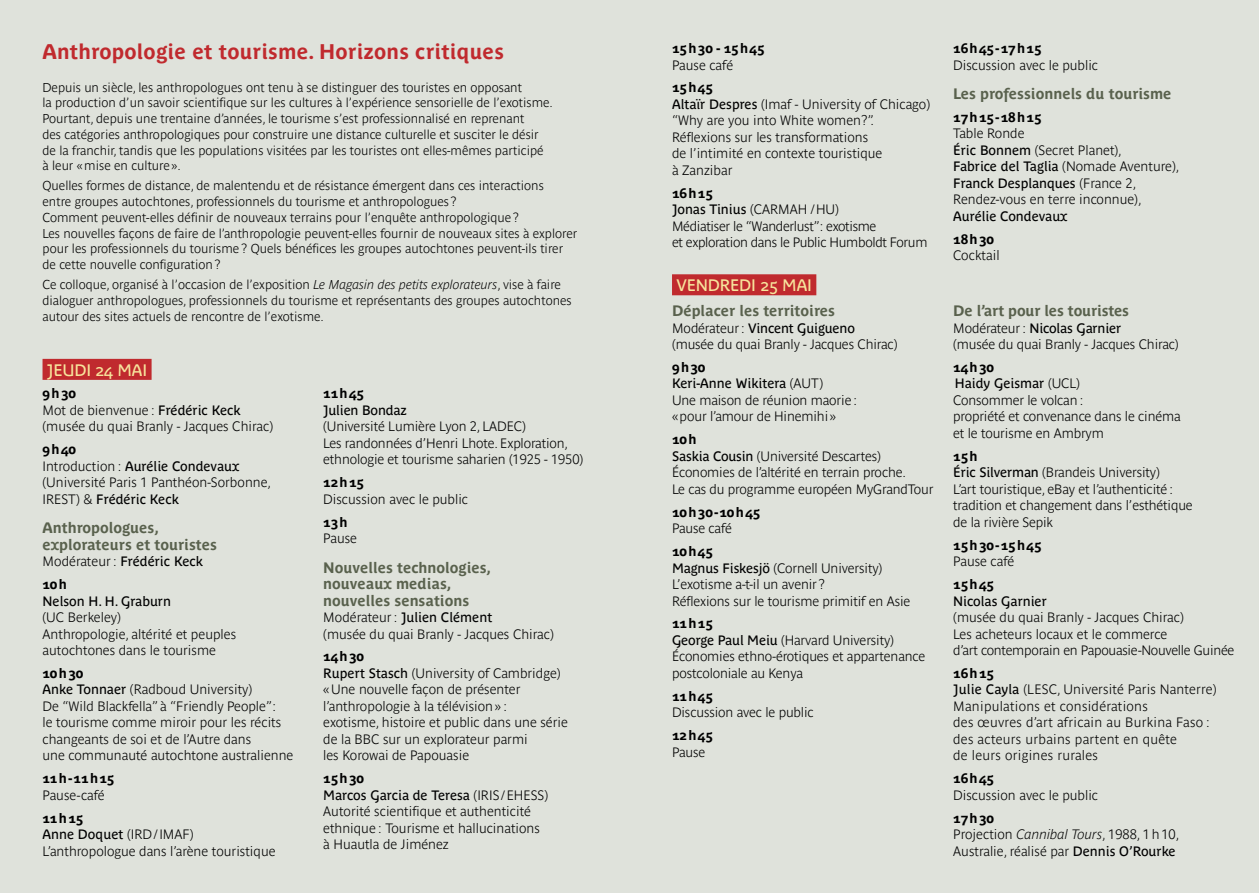
<style>
.page{position:relative;width:1259px;height:893px;background:#dfe2db}
.page>*{position:absolute;margin:0;border:0;box-sizing:border-box;transform-origin:0 0}
.t1{font:700 21px "Parisine Plus";letter-spacing:.01em;color:#c02a2e}
.t2{font:16.5px "Parisine Plus";letter-spacing:-.01em;color:#f7e49c}
.t3{font:700 15px/16.5px "Parisine Plus";color:#59614d}
.t4{font:700 13.5px/16.5px "Parisine Clair";color:#000}
.t5{font:13.5px/16.5px "Parisine Plus";color:#000}
.t6{font:700 13.5px/16.5px "Parisine Clair";letter-spacing:.02em;color:#000}
.t7{font:700 13.5px "Parisine Plus";letter-spacing:.105em;color:#000}
.t8{font:700 13.5px/16.5px "Parisine Clair";letter-spacing:-.025em;color:#000}
.t9{font:700 13.5px "Parisine Plus";letter-spacing:.045em;color:#000}
.t10{font:700 12.75px/15.8px "Parisine Clair";color:#000}
.s1{font-style:italic}
.s2{font-family:"Parisine Plus";font-weight:400}
.s3{font-weight:700}
.s4{font-family:"Parisine Clair";font-weight:700}
</style>
<div class="page">
<div style="left:43px;top:359px;width:109px;height:21px;background:#c02a2e"></div>
<div style="left:672px;top:274px;width:144px;height:21px;background:#c02a2e"></div>
<h1 class="t1" style="left:43px;top:39px;width:463px">Anthropologie et tourisme. Horizons critiques</h1>
<p class="t10" style="left:43px;top:79px;width:512px">Depuis un siècle, les anthropologues ont tenu à se distinguer des touristes en opposant<br>la production d’un savoir scientifique sur les cultures à l’expérience sensorielle de l’exotisme.<br>Pourtant, depuis une trentaine d’années, le tourisme s’est professionnalisé en reprenant<br>des catégories anthropologiques pour construire une distance culturelle et susciter le désir de la franchir, tandis que les populations visitées par les touristes ont elles-mêmes participé<br>à leur «mise en culture».</p>
<p class="t10" style="left:43px;top:178px;width:536px">Quelles formes de distance, de malentendu et de résistance émergent dans ces interactions<br>entre groupes autochtones, professionnels du tourisme et anthropologues ?<br>Comment peuvent‑elles définir de nouveaux terrains pour l’enquête anthropologique?<br>Les nouvelles façons de faire de l’anthropologie peuvent-elles fournir de nouveaux sites à explorer pour les professionnels du tourisme? Quels bénéfices les groupes autochtones peuvent-ils tirer de cette nouvelle configuration?</p>
<p class="t10" style="left:43px;top:277px;width:531px">Ce colloque, organisé à l’occasion de l’exposition <span class="s1">Le Magasin des petits explorateurs</span>, vise à faire dialoguer anthropologues, professionnels du tourisme et représentants des groupes autochtones autour des sites actuels de rencontre de l’exotisme.</p>
<p class="t2" style="left:47px;top:360px;width:102px">JEUDI 24 MAI</p>
<p class="t7" style="left:43px;top:386px;width:35px">9h30</p>
<p class="t4" style="left:43px;top:402px;width:232px">Mot de bienvenue : <span class="s2">Frédéric Keck </span>(musée du quai Branly - Jacques Chirac)</p>
<p class="t5" style="left:43px;top:441px;width:198px"><span class="s3">9h40<br></span><span class="s4">Introduction :</span> Aurélie Condevaux</p>
<p class="t4" style="left:43px;top:474px;width:230px">(Université Paris 1 Panthéon-Sorbonne,</p>
<p class="t5" style="left:43px;top:491px;width:138px"><span class="s4">IREST) &amp;</span> Frédéric Keck</p>
<p class="t3" style="left:43px;top:519px;width:176px">Anthropologues, explorateurs et touristes</p>
<p class="t5" style="left:43px;top:550px;width:162px;line-height:23px"><span class="s4">Modérateur :</span> Frédéric Keck<br><span class="s3">10h</span></p>
<p class="t5" style="left:43px;top:592px;width:130px">Nelson H. H. Graburn</p>
<p class="t4" style="left:43px;top:609px;width:195px">(UC Berkeley)<br>Anthropologie, altérité et peuples autochtones dans le tourisme</p>
<p class="t7" style="left:43px;top:665px;width:42px">10h30</p>
<p class="t4" style="left:43px;top:681px;width:252px"><span class="s2">Anke Tonnaer</span> (Radboud University)<br>De “Wild Blackfella” à “Friendly People”:<br>le tourisme comme miroir pour les récits changeants de soi et de l’Autre dans<br>une communauté autochtone australienne</p>
<p class="t9" style="left:43px;top:771px;width:73px">11h-11h15</p>
<p class="t4" style="left:43px;top:787px;width:64px">Pause-café</p>
<p class="t5" style="left:43px;top:810px;width:153px"><span class="s3">11h15<br></span>Anne Doquet <span class="s4">(IRD/IMAF)</span></p>
<p class="t4" style="left:43px;top:843px;width:234px">L’anthropologue dans l’arène touristique</p>
<p class="t7" style="left:323px;top:386px;width:42px">11h45</p>
<p class="t5" style="left:323px;top:402px;width:85px">Julien Bondaz</p>
<p class="t4" style="left:323px;top:418px;width:261px">(Université Lumière Lyon 2, LADEC)<br>Les randonnées d’Henri Lhote. Exploration, ethnologie et tourisme saharien (1925 - 1950)</p>
<p class="t7" style="left:323px;top:475px;width:42px">12h15</p>
<p class="t4" style="left:323px;top:491px;width:146px">Discussion avec le public</p>
<p class="t7" style="left:323px;top:514px;width:26px">13h</p>
<p class="t4" style="left:323px;top:530px;width:35px">Pause</p>
<p class="t3" style="left:323px;top:559px;width:169px">Nouvelles technologies, nouveaux medias, nouvelles sensations</p>
<p class="t5" style="left:323px;top:609px;width:170px"><span class="s4">Modérateur :</span> Julien Clément</p>
<p class="t4" style="left:323px;top:625px;width:232px">(musée du quai Branly - Jacques Chirac)</p>
<p class="t7" style="left:323px;top:649px;width:42px">14h30</p>
<p class="t4" style="left:323px;top:665px;width:246px"><span class="s2">Rupert Stasch</span> (University of Cambridge) «Une nouvelle façon de présenter l’anthropologie à la télévision» :<br>exotisme, histoire et public dans une série de la BBC sur un explorateur parmi<br>les Korowai de Papouasie</p>
<p class="t5" style="left:323px;top:770px;width:226px"><span class="s3">15h30<br></span>Marcos Garcia de Teresa <span class="s4">(IRIS/EHESS)</span></p>
<p class="t4" style="left:323px;top:803px;width:218px">Autorité scientifique et authenticité ethnique : Tourisme et hallucinations à Huautla de Jiménez</p>
<p class="t9" style="left:672px;top:40px;width:94px">15h30 - 15h45</p>
<p class="t4" style="left:672px;top:57px;width:63px">Pause café</p>
<p class="t7" style="left:672px;top:80px;width:42px">15h45</p>
<p class="t4" style="left:672px;top:96px;width:260px"><span class="s2">Altaïr Despres</span> (Imaf - University of Chicago) “Why are you into White women?”.<br>Réflexions sur les transformations<br>de l’intimité en contexte touristique<br>à Zanzibar</p>
<p class="t5" style="left:672px;top:185px;width:168px"><span class="s3">16h15<br></span>Jonas Tinius <span class="s4">(CARMAH /HU)</span></p>
<p class="t8" style="left:672px;top:218px;width:257px">Médiatiser le “Wanderlust”: exotisme<br>et exploration dans le Public Humboldt Forum</p>
<p class="t2" style="left:676px;top:276px;width:137px">VENDREDI 25 MAI</p>
<p class="t3" style="left:672px;top:302px;width:164px">Déplacer les territoires</p>
<p class="t5" style="left:672px;top:319px;width:184px"><span class="s4">Modérateur :</span> Vincent Guigueno</p>
<p class="t4" style="left:672px;top:336px;width:227px">(musée du quai Branly - Jacques Chirac)</p>
<p class="t5" style="left:672px;top:359px;width:153px"><span class="s3">9h30<br></span>Keri-Anne Wikitera <span class="s4">(AUT)</span></p>
<p class="t4" style="left:672px;top:392px;width:187px">Une maison de réunion maorie : «pour l’amour de Hinemihi»</p>
<p class="t7" style="left:672px;top:432px;width:26px">10h</p>
<p class="t4" style="left:672px;top:448px;width:263px"><span class="s2">Saskia Cousin</span> (Université Descartes)<br>Économies de l’altérité en terrain proche.<br>Le cas du programme européen MyGrandTour</p>
<p class="t9" style="left:672px;top:504px;width:90px">10h30-10h45</p>
<p class="t4" style="left:672px;top:520px;width:61px">Pause café</p>
<p class="t7" style="left:672px;top:543px;width:42px">10h45</p>
<p class="t4" style="left:672px;top:560px;width:240px"><span class="s2">Magnus Fiskesjö</span> (Cornell University)<br>L’exotisme a-t-il un avenir?<br>Réflexions sur le tourisme primitif en Asie</p>
<p class="t7" style="left:672px;top:616px;width:42px">11h15</p>
<p class="t4" style="left:672px;top:632px;width:255px"><span class="s2">George Paul Meiu</span> (Harvard University)<br>Économies ethno-érotiques et appartenance postcoloniale au Kenya</p>
<p class="t7" style="left:672px;top:688px;width:42px">11h45</p>
<p class="t4" style="left:672px;top:704px;width:143px">Discussion avec le public</p>
<p class="t7" style="left:672px;top:728px;width:42px">12h45</p>
<p class="t4" style="left:672px;top:744px;width:35px">Pause</p>
<p class="t9" style="left:953px;top:40px;width:90px">16h45-17h15</p>
<p class="t4" style="left:953px;top:56px;width:146px">Discussion avec le public</p>
<p class="t3" style="left:953px;top:85px;width:220px">Les professionnels du tourisme</p>
<p class="t9" style="left:953px;top:109px;width:90px">17h15-18h15</p>
<p class="t4" style="left:953px;top:125px;width:228px">Table Ronde<br><span class="s2">Éric Bonnem</span> (Secret Planet),<br><span class="s2">Fabrice del Taglia</span> (Nomade Aventure),</p>
<p class="t5" style="left:953px;top:175px;width:185px">Franck Desplanques <span class="s4">(France 2,</span></p>
<p class="t4" style="left:953px;top:191px;width:190px">Rendez-vous en terre inconnue),</p>
<p class="t5" style="left:953px;top:208px;width:116px">Aurélie Condevaux</p>
<p class="t7" style="left:953px;top:231px;width:42px">18h30</p>
<p class="t4" style="left:953px;top:247px;width:48px">Cocktail</p>
<p class="t3" style="left:953px;top:302px;width:177px">De l’art pour les touristes</p>
<p class="t5" style="left:953px;top:319px;width:170px"><span class="s4">Modérateur :</span> Nicolas Garnier</p>
<p class="t4" style="left:953px;top:336px;width:227px">(musée du quai Branly - Jacques Chirac)</p>
<p class="t5" style="left:953px;top:359px;width:128px"><span class="s3">14h30<br></span>Haidy Geismar <span class="s4">(UCL)</span></p>
<p class="t4" style="left:953px;top:392px;width:229px">Consommer le volcan :<br>propriété et convenance dans le cinéma et le tourisme en Ambrym</p>
<p class="t7" style="left:953px;top:448px;width:26px">15h</p>
<p class="t4" style="left:953px;top:464px;width:241px"><span class="s2">Éric Silverman</span> (Brandeis University)<br>L’art touristique, eBay et l’authenticité : tradition et changement dans l’esthétique de la rivière Sepik</p>
<p class="t9" style="left:953px;top:537px;width:90px">15h30-15h45</p>
<p class="t4" style="left:953px;top:553px;width:63px">Pause café</p>
<p class="t7" style="left:953px;top:576px;width:42px">15h45</p>
<p class="t5" style="left:953px;top:592px;width:95px">Nicolas Garnier</p>
<p class="t4" style="left:953px;top:609px;width:283px">(musée du quai Branly - Jacques Chirac)<br>Les acheteurs locaux et le commerce<br>d’art contemporain en Papouasie-Nouvelle Guinée</p>
<p class="t7" style="left:953px;top:665px;width:42px">16h15</p>
<p class="t6" style="left:953px;top:681px;width:265px"><span class="s2">Julie Cayla</span> (LESC, Université Paris Nanterre)<br>Manipulations et considérations<br>des œuvres d’art africain au Burkina Faso : des acteurs urbains partent en quête<br>de leurs origines rurales</p>
<p class="t7" style="left:953px;top:771px;width:42px">16h45</p>
<p class="t4" style="left:953px;top:787px;width:146px">Discussion avec le public</p>
<p class="t7" style="left:953px;top:810px;width:42px">17h30</p>
<p class="t4" style="left:953px;top:826px;width:228px">Projection <span class="s1">Cannibal Tours</span>, 1988, 1h10,<br>Australie, réalisé par <span class="s2">Dennis O’Rourke</span></p>
</div>
